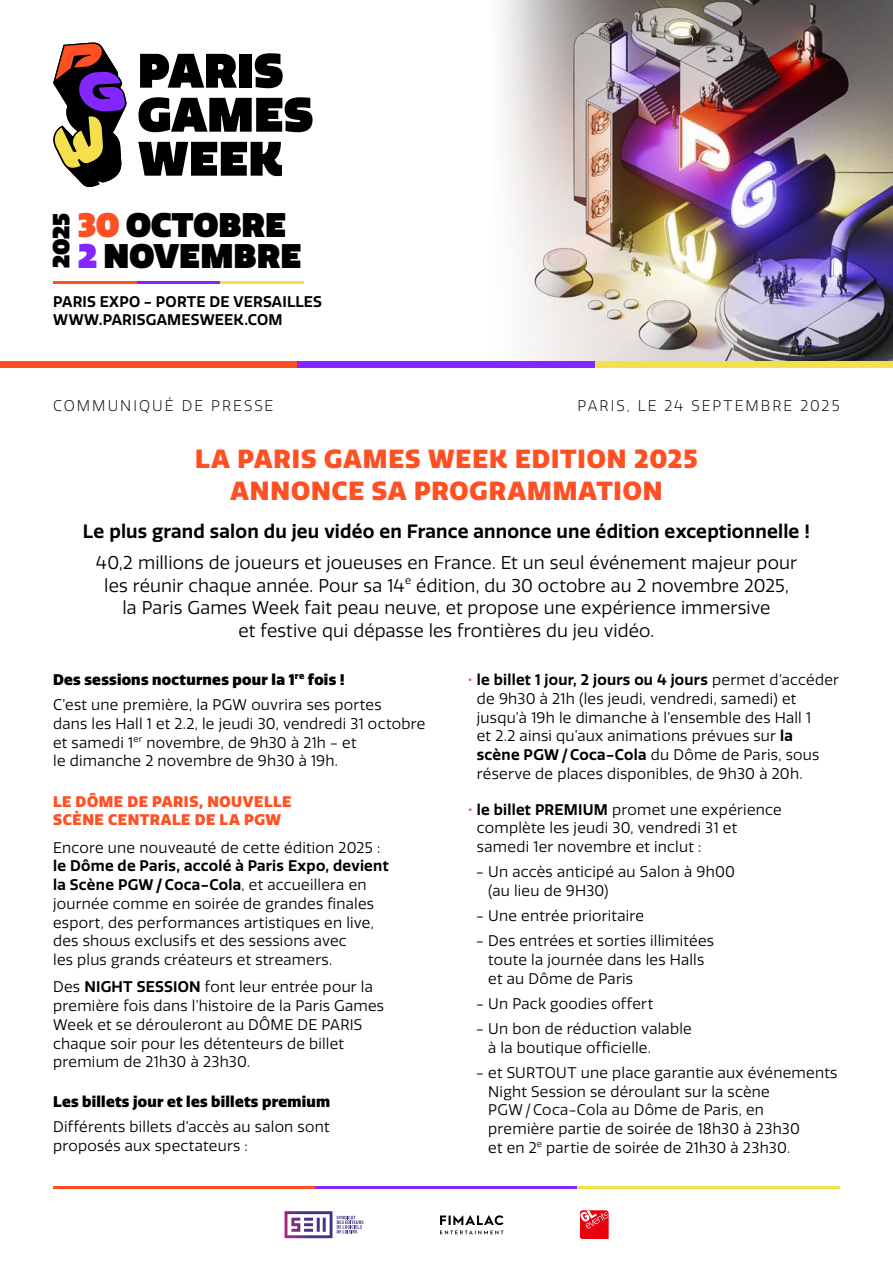
<style>
.page{position:relative;width:893px;height:1263px;background:#fff}
.page>*{position:absolute;margin:0;border:0;box-sizing:border-box;transform-origin:0 0}
.t1{font:900 33.15px/31.3px "Quatro";color:#000}
.t2{font:900 25.5px/31.5px "Quatro";letter-spacing:.04em;color:#ff5024;text-align:center}
.t3{font:900 22.95px "Quatro";color:#000}
.t4{font:600 18.75px "Quatro";letter-spacing:.01em;color:#000}
.t5{font:18px/22.5px "Quatro";letter-spacing:.005em;color:#000;text-align:center}
.t6{font:15px/18.8px "Quatro";letter-spacing:.015em;color:#000}
.t7{font:600 15px/18px "Quatro";letter-spacing:.01em;color:#000}
.t8{font:900 15px/18.8px "Quatro";letter-spacing:.035em;color:#ff5024}
.t9{font:300 15px "Quatro";letter-spacing:.135em;color:#000}
.t10{font:900 15px "Quatro";letter-spacing:.015em;color:#000}
.s1{color:#ff5024}
.s2{color:#8426ff}
.s3{font-weight:900}
.s4{font-weight:600}
.s5{font-weight:700}
.s6{font-weight:500;color:#ff5024}
</style>
<div class="page">
<svg style="left:285px;top:1211px;width:78px;height:27px"></svg>
<svg style="left:440px;top:1215px;width:63px;height:19px"></svg>
<svg style="left:580px;top:1210px;width:28px;height:29px"></svg>
<img style="left:502px;top:0;width:391px;height:361px">
<div style="left:0;top:361px;width:298px;height:7px;background:#ff5024"></div>
<div style="left:298px;top:361px;width:297px;height:7px;background:#8426ff"></div>
<div style="left:595px;top:361px;width:298px;height:7px;background:#f4e04d"></div>
<hr style="left:53px;top:282px;width:84px;height:2px;background:#ff5024">
<hr style="left:137px;top:282px;width:83px;height:2px;background:#8426ff">
<hr style="left:220px;top:282px;width:84px;height:2px;background:#f4e04d">
<svg style="left:53px;top:42px;width:74px;height:145px"></svg>
<svg style="left:140px;top:54px;width:97px;height:34px"></svg>
<div style="left:240px;top:54px;width:12px;height:34px;background:#000"></div>
<svg style="left:255px;top:53px;width:28px;height:35px"></svg>
<svg style="left:138px;top:97px;width:175px;height:35px"></svg>
<svg style="left:138px;top:142px;width:144px;height:34px"></svg>
<hr style="left:53px;top:1186px;width:262px;height:2px;background:#ff5024">
<hr style="left:315px;top:1186px;width:263px;height:2px;background:#8426ff">
<hr style="left:578px;top:1186px;width:262px;height:2px;background:#f4e04d">
<h1 class="t1" style="left:78px;top:209px;width:225px"><span class="s1">30</span> OCTOBRE<br><span class="s2">2</span> NOVEMBRE</h1>
<p class="t7" style="left:53px;top:293px;width:270px">PARIS EXPO - PORTE DE VERSAILLES<br>WWW.PARISGAMESWEEK.COM</p>
<h3 class="t3" style="left:47px;top:268px;width:57px;rotate:-90deg">2025</h3>
<p class="t9" style="left:53px;top:397px;width:222px">COMMUNIQUÉ DE PRESSE</p>
<p class="t9" style="left:577px;top:397px;width:264px">PARIS, LE 24 SEPTEMBRE 2025</p>
<h2 class="t2" style="left:195px;top:444px;width:504px">LA PARIS GAMES WEEK EDITION 2025<br>ANNONCE SA PROGRAMMATION</h2>
<p class="t4" style="left:83px;top:520px;width:728px">Le plus grand salon du jeu vidéo en France annonce une édition exceptionnelle !</p>
<p class="t5" style="left:96px;top:552px;width:703px">40,2 millions de joueurs et joueuses en France. Et un seul événement majeur pour les réunir chaque année. Pour sa 14<sup>e</sup> édition, du 30 octobre au 2 novembre 2025, la Paris Games Week fait peau neuve, et propose une expérience immersive<br>et festive qui dépasse les frontières du jeu vidéo.</p>
<p class="t6" style="left:53px;top:667px;width:330px;line-height:25.2px"><span class="s3">Des sessions nocturnes pour la 1</span><sup>re</sup> <span class="s3">fois !<br></span>C’est une première, la PGW ouvrira ses portes</p>
<p class="t6" style="left:53px;top:715px;width:374px">dans les Hall 1 et 2.2, le jeudi 30, vendredi 31 octobre et samedi 1<sup>er</sup> novembre, de 9h30 à 21h - et<br>le dimanche 2 novembre de 9h30 à 19h.</p>
<p class="t8" style="left:53px;top:792px;width:240px">LE DÔME DE PARIS, NOUVELLE<br>SCÈNE CENTRALE DE LA PGW</p>
<p class="t6" style="left:53px;top:838px;width:329px">Encore une nouveauté de cette édition 2025 :</p>
<p class="t6" style="left:53px;top:857px;width:337px"><span class="s4">le Dôme de Paris, accolé à Paris Expo, devient la Scène PGW</span><span class="s5">/</span><span class="s4">Coca-Cola</span>, et accueillera en journée comme en soirée de grandes finales esport, des performances artistiques en live, des shows exclusifs et des sessions avec<br>les plus grands créateurs et streamers.</p>
<p class="t6" style="left:53px;top:978px;width:332px">Des <span class="s4">NIGHT SESSION</span> font leur entrée pour la première fois dans l’histoire de la Paris Games Week et se dérouleront au DÔME DE PARIS chaque soir pour les détenteurs de billet premium de 21h30 à 23h30.</p>
<p class="t10" style="left:53px;top:1093px;width:279px">Les billets jour et les billets premium</p>
<p class="t6" style="left:53px;top:1118px;width:278px">Différents billets d’accès au salon sont proposés aux spectateurs :</p>
<p class="t6" style="left:477px;top:671px;width:364px;text-indent:-9px"><span class="s6">•</span> <span class="s4">le billet 1 jour, 2 jours ou 4 jours</span> permet d’accéder de 9h30 à 21h (les jeudi, vendredi, samedi) et jusqu’à 19h le dimanche à l’ensemble des Hall 1<br>et 2.2 ainsi qu’aux animations prévues sur <span class="s4">la scène PGW/Coca-Cola</span> du Dôme de Paris, sous réserve de places disponibles, de 9h30 à 20h.</p>
<p class="t6" style="left:477px;top:800px;width:306px;text-indent:-9px"><span class="s6">•</span> <span class="s4">le billet PREMIUM</span> promet une expérience complète les jeudi 30, vendredi 31 et samedi 1er novembre et inclut :</p>
<p class="t6" style="left:488px;top:863px;width:248px;text-indent:-12px">- Un accès anticipé au Salon à 9h00 (au lieu de 9H30)</p>
<p class="t6" style="left:476px;top:907px;width:169px">- Une entrée prioritaire</p>
<p class="t6" style="left:488px;top:932px;width:227px;text-indent:-12px">- Des entrées et sorties illimitées toute la journée dans les Halls et au Dôme de Paris</p>
<p class="t6" style="left:476px;top:994px;width:178px">- Un Pack goodies offert</p>
<p class="t6" style="left:488px;top:1020px;width:205px;text-indent:-12px">- Un bon de réduction valable à la boutique officielle.</p>
<p class="t6" style="left:488px;top:1063px;width:351px;text-indent:-12px">- et SURTOUT une place garantie aux événements Night Session se déroulant sur la scène PGW/Coca-Cola au Dôme de Paris, en<br>première partie de soirée de 18h30 à 23h30<br>et en 2<sup>e</sup> partie de soirée de 21h30 à 23h30.</p>
</div>
